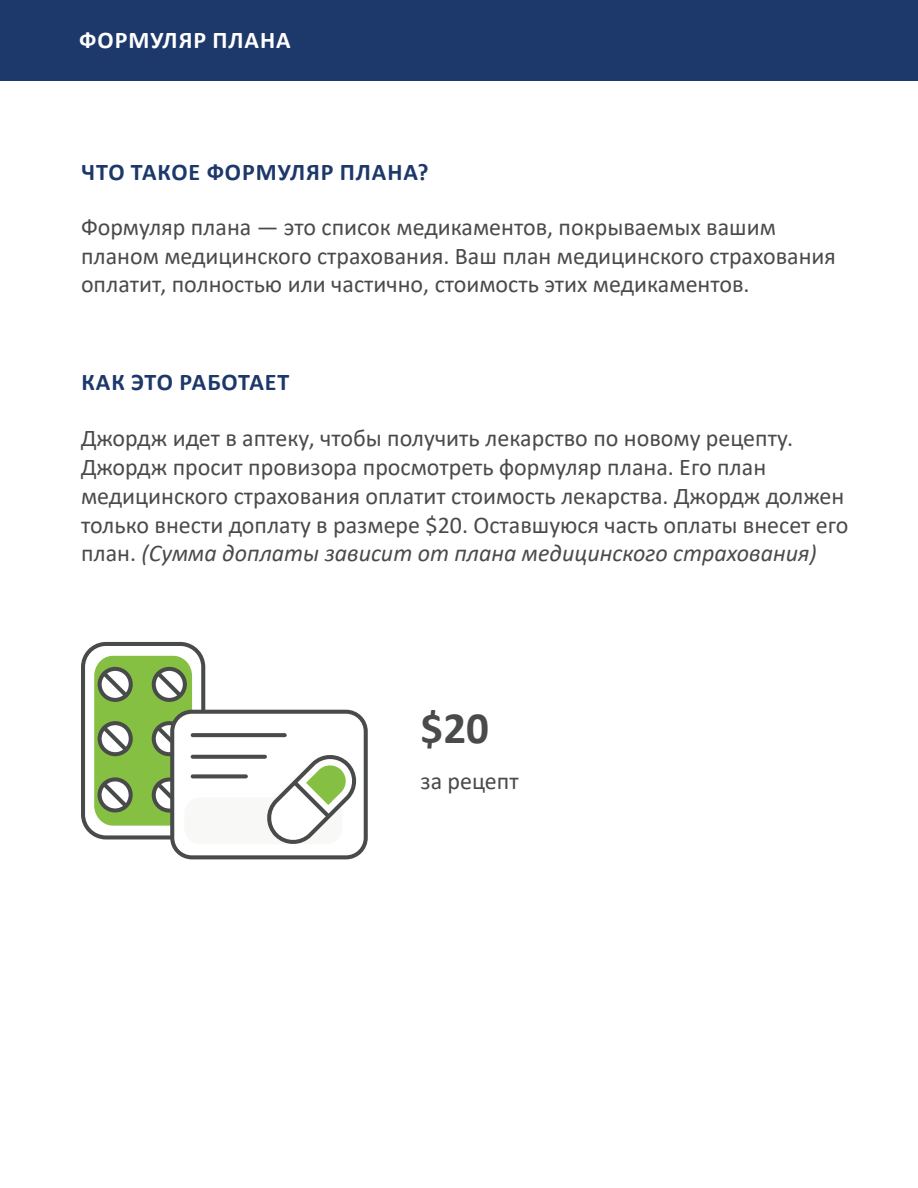
<style>
.page{position:relative;width:918px;height:1188px;background:#fff}
.page>*{position:absolute;margin:0;border:0;box-sizing:border-box;transform-origin:0 0}
.t1{font:700 45px "Calibri";color:#494a4a}
.t2{font:24px/28.8px "Calibri";color:#494a4a}
.t3{font:700 24px "Calibri";letter-spacing:.04em;color:#1d386a}
.t4{font:700 24px "Calibri";letter-spacing:.04em;color:#fff}
.s1{font-style:italic}
</style>
<div class="page">
<div style="left:0;top:0;width:918px;height:81px;background:#1d386a"></div>
<svg style="left:81px;top:641px;width:126px;height:199px"></svg>
<div style="left:172px;top:712px;width:194px;height:145px;background:#fff;border-radius:20px"></div>
<div style="left:170px;top:710px;width:198px;height:149px;border:4px solid #494a4a;border-radius:20px"></div>
<div style="left:184px;top:797px;width:158px;height:47px;background:#f8f8f7;border-radius:16px"></div>
<svg style="left:261px;top:754px;width:95px;height:90px"></svg>
<svg style="left:193px;top:733px;width:92px;height:4px"></svg>
<svg style="left:193px;top:755px;width:72px;height:4px"></svg>
<svg style="left:193px;top:774px;width:53px;height:4px"></svg>
<p class="t4" style="left:79px;top:23px;width:213px">ФОРМУЛЯР ПЛАНА</p>
<p class="t3" style="left:81px;top:155px;width:349px">ЧТО ТАКОЕ ФОРМУЛЯР ПЛАНА?</p>
<p class="t2" style="left:81px;top:212px;width:756px">Формуляр плана — это список медикаментов, покрываемых вашим планом медицинского страхования. Ваш план медицинского страхования оплатит, полностью или частично, стоимость этих медикаментов.</p>
<p class="t3" style="left:81px;top:365px;width:209px">КАК ЭТО РАБОТАЕТ</p>
<p class="t2" style="left:81px;top:423px;width:769px">Джордж идет в аптеку, чтобы получить лекарство по новому рецепту.<br>Джордж просит провизора просмотреть формуляр плана. Его план медицинского страхования оплатит стоимость лекарства. Джордж должен только внести доплату в размере $20. Оставшуюся часть оплаты внесет его план. <span class="s1">(Сумма доплаты зависит от плана медицинского страхования)</span></p>
<p class="t1" style="left:421px;top:697px;width:70px">$20</p>
<p class="t2" style="left:421px;top:766px;width:100px">за рецепт</p>
</div>
